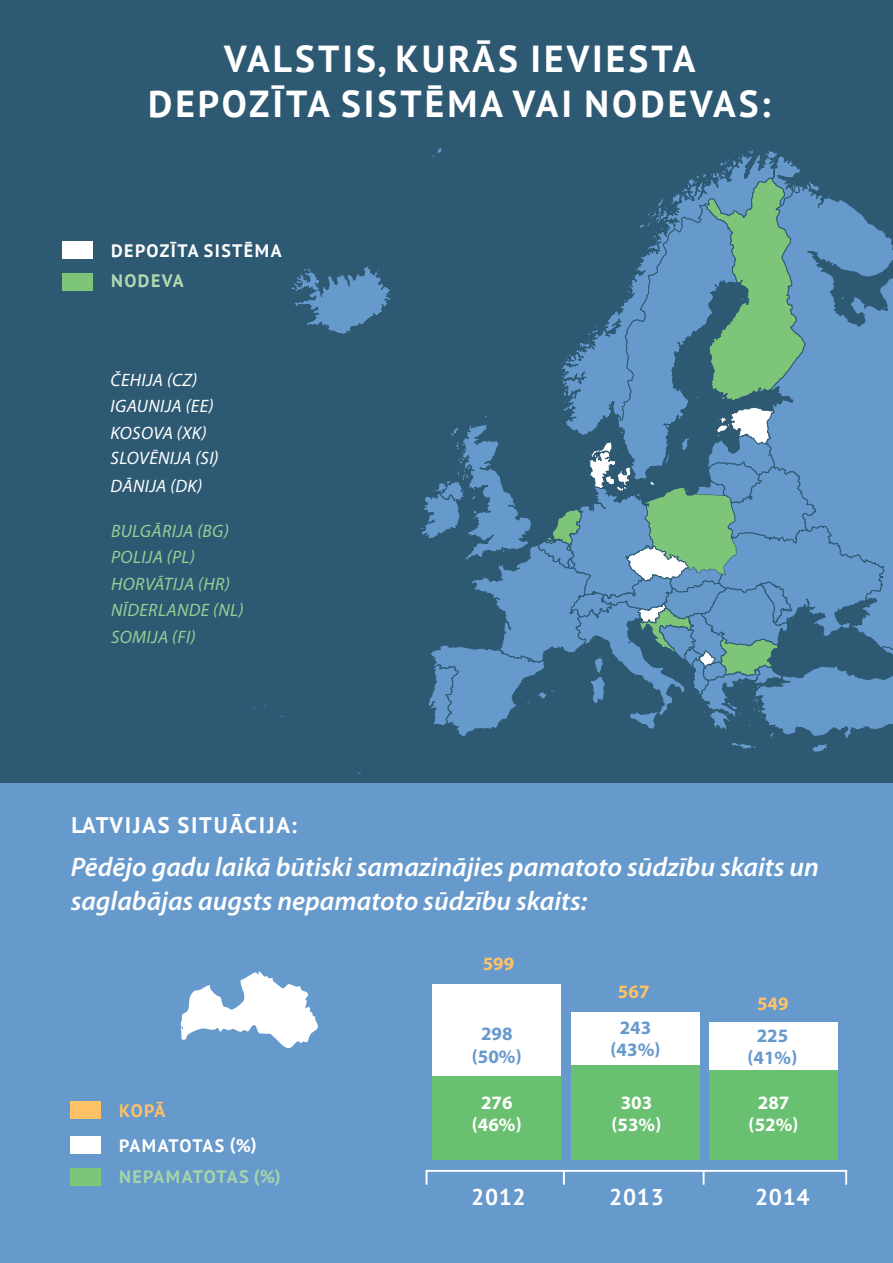
<style>
.page{position:relative;width:893px;height:1263px;background:#fff}
.page>*{position:absolute;margin:0;border:0;box-sizing:border-box;transform-origin:0 0}
.t1{font:700 37.5px "PT Sans";letter-spacing:.08em;color:#fff}
.t2{font:italic 600 27px/34.5px "Myriad Pro";color:#fff}
.t3{font:700 22.8px "PT Sans";color:#fff}
.t4{font:700 22.5px "PT Sans";letter-spacing:.08em;color:#fff}
.t5{font:700 18.9px/22.8px "Myriad Pro";color:#fff;text-align:center}
.t6{font:700 18.9px/22.8px "Myriad Pro";color:#69c;text-align:center}
.t7{font:700 18.9px "Myriad Pro";color:#fdc266}
.t8{font:italic 18px/26.2px "Myriad Pro";letter-spacing:.02em;color:#97cf94}
.t9{font:italic 18px/26.2px "Myriad Pro";letter-spacing:.02em;color:#fff}
.t10{font:700 18px "PT Sans";letter-spacing:.08em;color:#fff}
.t11{font:700 18px "PT Sans";letter-spacing:.08em;color:#a5d5a9}
.t12{font:700 18px "PT Sans";letter-spacing:.04em;color:#fff}
.t13{font:700 18px "PT Sans";letter-spacing:.08em;color:#b1dab0}
.t14{font:700 18px "PT Sans";color:#fdc266}
.s1{font-family:"PT Sans"}
</style>
<div class="page">
<div style="left:0;top:0;width:893px;height:784px;background:#2d5973"></div>
<svg style="left:697px;top:149px;width:103px;height:29px"></svg>
<svg style="left:228px;top:178px;width:665px;height:606px"></svg>
<div style="left:63px;top:241px;width:30px;height:18px;background:#fff"></div>
<div style="left:63px;top:273px;width:30px;height:18px;background:#7dc579"></div>
<div style="left:0;top:784px;width:893px;height:479px;background:#69c"></div>
<hr style="left:426px;top:1170px;width:421px;height:2px;background:#fff">
<svg style="left:563px;top:1171px;width:2px;height:14px"></svg>
<svg style="left:426px;top:1172px;width:1px;height:13px"></svg>
<svg style="left:703px;top:1171px;width:2px;height:14px"></svg>
<svg style="left:845px;top:1171px;width:2px;height:14px"></svg>
<div style="left:433px;top:984px;width:128px;height:176px;background:#fff"></div>
<div style="left:433px;top:1076px;width:128px;height:84px;background:#69c070"></div>
<div style="left:571px;top:1012px;width:128px;height:148px;background:#fff"></div>
<div style="left:709px;top:1023px;width:129px;height:137px;background:#fff"></div>
<div style="left:571px;top:1065px;width:128px;height:95px;background:#69c070"></div>
<div style="left:709px;top:1071px;width:129px;height:89px;background:#69c070"></div>
<div style="left:71px;top:1136px;width:30px;height:18px;background:#fff"></div>
<div style="left:71px;top:1101px;width:30px;height:18px;background:#fdc266"></div>
<div style="left:71px;top:1168px;width:30px;height:18px;background:#7dc579"></div>
<svg style="left:180px;top:971px;width:138px;height:78px"></svg>
<h1 class="t1" style="left:224px;top:34px;width:70px">VALSTIS</h1>
<h1 class="t1" style="left:377px;top:34px;width:43px">, KURĀS</h1>
<h1 class="t1" style="left:530px;top:34px;width:83px">IEVIEST</h1>
<h1 class="t1" style="left:673px;top:34px;width:24px">A</h1>
<h1 class="t1" style="left:148px;top:79px;width:51px">DEPO</h1>
<h1 class="t1" style="left:249px;top:79px;width:115px">ZĪTA SISTĒM</h1>
<h1 class="t1" style="left:480px;top:79px;width:293px">A VAI NODEVAS:</h1>
<p class="t10" style="left:111px;top:238px;width:13px">DEPO</p>
<p class="t10" style="left:160px;top:238px;width:56px">ZĪTA SISTĒM</p>
<p class="t10" style="left:271px;top:238px;width:12px">A</p>
<p class="t13" style="left:111px;top:269px;width:74px">NODEVA</p>
<p class="t9" style="left:111px;top:366px;width:109px">ČEHIJA (CZ)<br>IGAUNIJA (EE)<br>KOSOVA (XK)<br>SLOVĒNIJA (SI<span class="s1">)</span></p>
<p class="t9" style="left:111px;top:473px;width:93px">DĀNIJA (DK)</p>
<p class="t8" style="left:111px;top:517px;width:120px">BULGĀRIJA (BG)<br>POLIJA (PL)<br>HORVĀTIJA (HR)<br>NĪDERLAND</p>
<p class="t8" style="left:201px;top:596px;width:44px">E (NL)</p>
<p class="t8" style="left:111px;top:624px;width:86px">SOMIJA (FI)</p>
<p class="t4" style="left:72px;top:810px;width:120px">LATVIJAS SITUĀ</p>
<p class="t4" style="left:244px;top:810px;width:55px">CIJA:</p>
<p class="t2" style="left:71px;top:849px;width:750px">Pēdējo gadu laikā būtiski samazinājies pamatoto sūdzību skaits un saglabājas augsts nepamatoto sūdzību skaits:</p>
<p class="t7" style="left:483px;top:951px;width:33px">599</p>
<p class="t7" style="left:618px;top:979px;width:33px">567</p>
<p class="t7" style="left:757px;top:991px;width:33px">549</p>
<p class="t14" style="left:119px;top:1098px;width:13px">KOPĀ</p>
<p class="t12" style="left:119px;top:1133px;width:139px">PAMATOTAS (%)</p>
<p class="t11" style="left:119px;top:1165px;width:86px">NEPAMATOT</p>
<p class="t11" style="left:227px;top:1165px;width:56px">AS (%)</p>
<p class="t6" style="left:472px;top:1021px;width:52px">298 (50%)</p>
<p class="t6" style="left:610px;top:1015px;width:52px">243 (43%)</p>
<p class="t6" style="left:747px;top:1023px;width:52px">225 (41%)</p>
<p class="t5" style="left:472px;top:1090px;width:52px">276 (46%)</p>
<p class="t5" style="left:611px;top:1090px;width:52px">303 (53%)</p>
<p class="t5" style="left:749px;top:1090px;width:52px">287 (52%)</p>
<p class="t3" style="left:471px;top:1182px;width:57px">2012</p>
<p class="t3" style="left:609px;top:1182px;width:57px">2013</p>
<p class="t3" style="left:755px;top:1182px;width:57px">2014</p>
</div>
